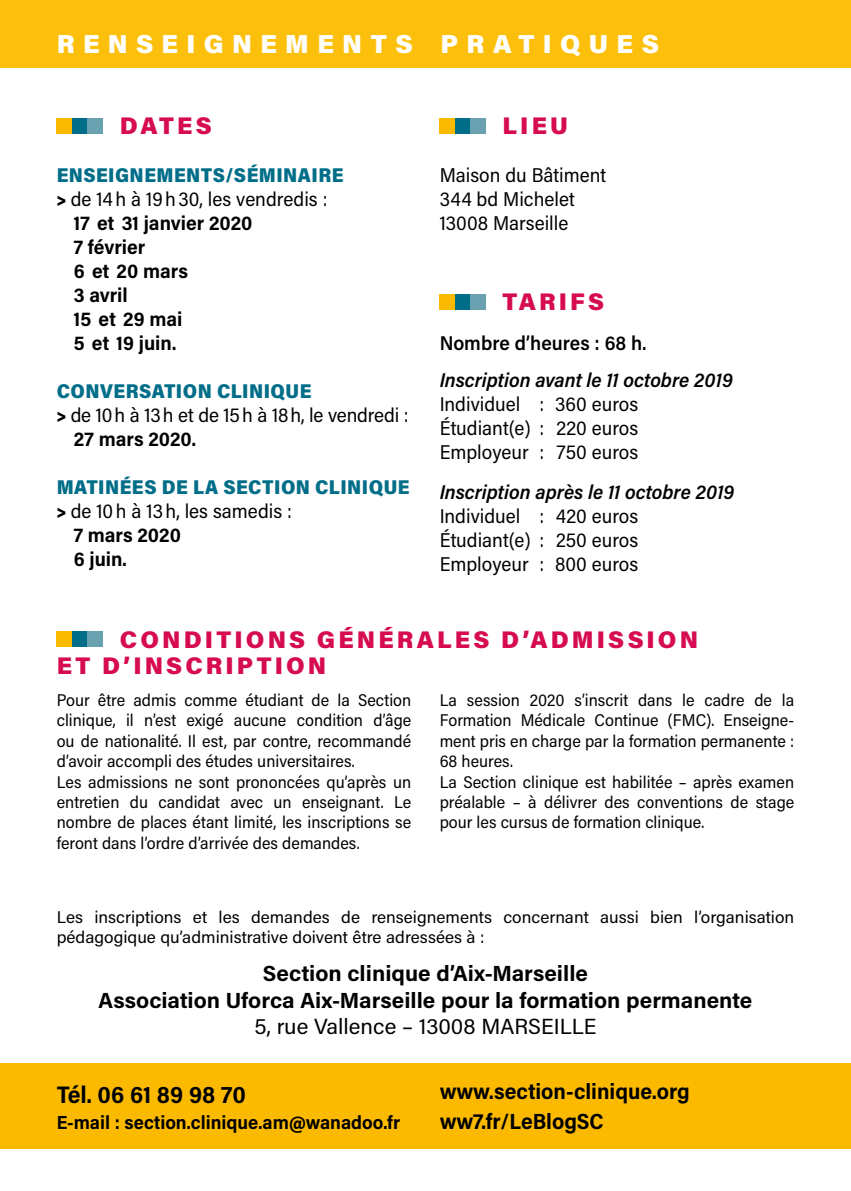
<style>
.page{position:relative;width:851px;height:1191px;background:#fff}
.page>*{position:absolute;margin:0;border:0;box-sizing:border-box;transform-origin:0 0}
.t1{font:900 26px "Acumin Pro";letter-spacing:.32em;color:#fff}
.t2{font:900 24px/26px "Acumin Pro";letter-spacing:.13em;color:#d60b52}
.t3{font:700 24px "Acumin Pro Semi Cond";color:#000}
.t4{font:700 22px "Acumin Pro Semi Cond";color:#000;scale:1.06 1}
.t5{font:700 22px "Acumin Pro Semi Cond";color:#000}
.t6{font:22px "Acumin Pro Semi Cond";color:#000;scale:1.06 1}
.t7{font:20px "Acumin Pro Semi Cond";color:#000}
.t8{font:700 20px "Acumin Pro Semi Cond";color:#000}
.t9{font:900 20px "Acumin Pro Semi Cond";letter-spacing:.02em;color:#006e89}
.t10{font:italic 600 20px "Acumin Pro Semi Cond";color:#000}
.t11{font:600 20px "Acumin Pro Semi Cond";color:#000}
.t12{font:700 19px "Acumin Pro Semi Cond";color:#000}
.t13{font:17px/20.4px "Acumin Pro Semi Cond";color:#000;text-align:justify}
.t14{font:17px/20.4px "Acumin Pro Semi Cond";color:#000;scale:1.06 1}
.s1{font-weight:900}
</style>
<div class="page">
<div style="left:0;top:1064px;width:850px;height:85px;background:#fbba00"></div>
<div style="left:455px;top:119px;width:15px;height:15px;background:#006e89"></div>
<div style="left:439px;top:119px;width:16px;height:15px;background:#fbba00"></div>
<div style="left:470px;top:119px;width:15px;height:15px;background:#69a1b1"></div>
<div style="left:72px;top:119px;width:15px;height:15px;background:#006e89"></div>
<div style="left:57px;top:119px;width:15px;height:15px;background:#fbba00"></div>
<div style="left:87px;top:119px;width:16px;height:15px;background:#69a1b1"></div>
<div style="left:72px;top:631px;width:15px;height:15px;background:#006e89"></div>
<div style="left:57px;top:631px;width:15px;height:15px;background:#fbba00"></div>
<div style="left:87px;top:631px;width:16px;height:15px;background:#69a1b1"></div>
<div style="left:455px;top:294px;width:15px;height:15px;background:#006e89"></div>
<div style="left:439px;top:294px;width:16px;height:15px;background:#fbba00"></div>
<div style="left:470px;top:294px;width:15px;height:15px;background:#69a1b1"></div>
<div style="left:0;top:0;width:850px;height:68px;background:#fcc00c"></div>
<p class="t1" style="left:57px;top:26px;width:603px">RENSEIGNEMENTS PRATIQUES</p>
<p class="t2" style="left:120px;top:111px;width:94px">DATES</p>
<p class="t9" style="left:57px;top:161px;width:288px">ENSEIGNEMENTS/SÉMINAIRE</p>
<p class="t7" style="left:57px;top:185px;width:272px"><span class="s1">&gt;</span> de 14h à 19h30, les vendredis :</p>
<p class="t8" style="left:74px;top:209px;width:180px">17 et 31 janvier 2020</p>
<p class="t8" style="left:74px;top:233px;width:73px">7 février</p>
<p class="t8" style="left:74px;top:257px;width:116px">6 et 20 mars</p>
<p class="t8" style="left:74px;top:281px;width:55px">3 avril</p>
<p class="t8" style="left:74px;top:305px;width:110px">15 et 29 mai</p>
<p class="t8" style="left:74px;top:329px;width:104px">5 et 19 juin.</p>
<p class="t9" style="left:57px;top:377px;width:256px">CONVERSATION CLINIQUE</p>
<p class="t7" style="left:57px;top:401px;width:353px"><span class="s1">&gt;</span> de 10h à 13h et de 15h à 18h, le vendredi :</p>
<p class="t8" style="left:74px;top:425px;width:124px">27 mars 2020.</p>
<p class="t9" style="left:57px;top:473px;width:354px">MATINÉES DE LA SECTION CLINIQUE</p>
<p class="t7" style="left:57px;top:497px;width:237px"><span class="s1">&gt;</span> de 10h à 13h, les samedis :</p>
<p class="t8" style="left:74px;top:521px;width:109px">7 mars 2020</p>
<p class="t8" style="left:74px;top:545px;width:54px">6 juin.</p>
<p class="t2" style="left:502px;top:111px;width:67px">LIEU</p>
<p class="t7" style="left:439px;top:161px;width:168px">Maison du Bâtiment</p>
<p class="t7" style="left:439px;top:185px;width:137px">344 bd Michelet</p>
<p class="t7" style="left:439px;top:209px;width:130px">13008 Marseille</p>
<p class="t2" style="left:502px;top:288px;width:103px">TARIFS</p>
<p class="t11" style="left:439px;top:329px;width:208px">Nombre d’heures : 68 h.</p>
<p class="t10" style="left:439px;top:366px;width:295px">Inscription avant le 11 octobre 2019</p>
<p class="t7" style="left:439px;top:390px;width:200px">Individuel : 360 euros</p>
<p class="t7" style="left:439px;top:414px;width:200px">Étudiant(e) : 220 euros</p>
<p class="t7" style="left:439px;top:438px;width:200px">Employeur : 750 euros</p>
<p class="t10" style="left:439px;top:478px;width:296px">Inscription après le 11 octobre 2019</p>
<p class="t7" style="left:439px;top:502px;width:200px">Individuel : 420 euros</p>
<p class="t7" style="left:439px;top:526px;width:200px">Étudiant(e) : 250 euros</p>
<p class="t7" style="left:439px;top:550px;width:200px">Employeur : 800 euros</p>
<p class="t2" style="left:57px;top:625px;width:643px;text-indent:63px">CONDITIONS GÉNÉRALES D’ADMISSION<br>ET D’INSCRIPTION</p>
<p class="t13" style="left:57px;top:689px;width:356px">Pour être admis comme étudiant de la Section clinique, il n’est exigé aucune condition d’âge ou de nationalité. Il est, par contre, recommandé d’avoir accompli des études universitaires.</p>
<p class="t13" style="left:57px;top:770px;width:356px">Les admissions ne sont prononcées qu’après un entretien du candidat avec un enseignant. Le nombre de places étant limité, les inscriptions se feront dans l’ordre d’arrivée des demandes.</p>
<p class="t13" style="left:439px;top:689px;width:356px">La session 2020 s’inscrit dans le cadre de la Formation Médicale Continue (FMC). Enseigne&shy;ment pris en charge par la formation permanente :<br>68 heures.</p>
<p class="t13" style="left:439px;top:770px;width:356px">La Section clinique est habilitée – après examen préalable – à délivrer des conventions de stage pour les cursus de formation clinique.</p>
<p class="t14" style="left:57px;top:906px;width:697px">Les inscriptions et les demandes de renseignements concernant aussi bien l’organisation pédagogique qu’administrative doivent être adressées à :</p>
<p class="t4" style="left:263px;top:958px;width:308px">Section clinique d’Aix-Marseille</p>
<p class="t4" style="left:99px;top:984px;width:618px">Association Uforca Aix-Marseille pour la formation permanente</p>
<p class="t6" style="left:254px;top:1011px;width:324px">5, rue Vallence – 13008 MARSEILLE</p>
<p class="t3" style="left:57px;top:1077px;width:191px">Tél. 06 61 89 98 70</p>
<p class="t12" style="left:57px;top:1108px;width:345px">E-mail : section.clinique.am@wanadoo.fr</p>
<p class="t5" style="left:439px;top:1075px;width:252px">www.section-clinique.org</p>
<p class="t5" style="left:439px;top:1105px;width:166px">ww7.fr/LeBlogSC</p>
</div>
